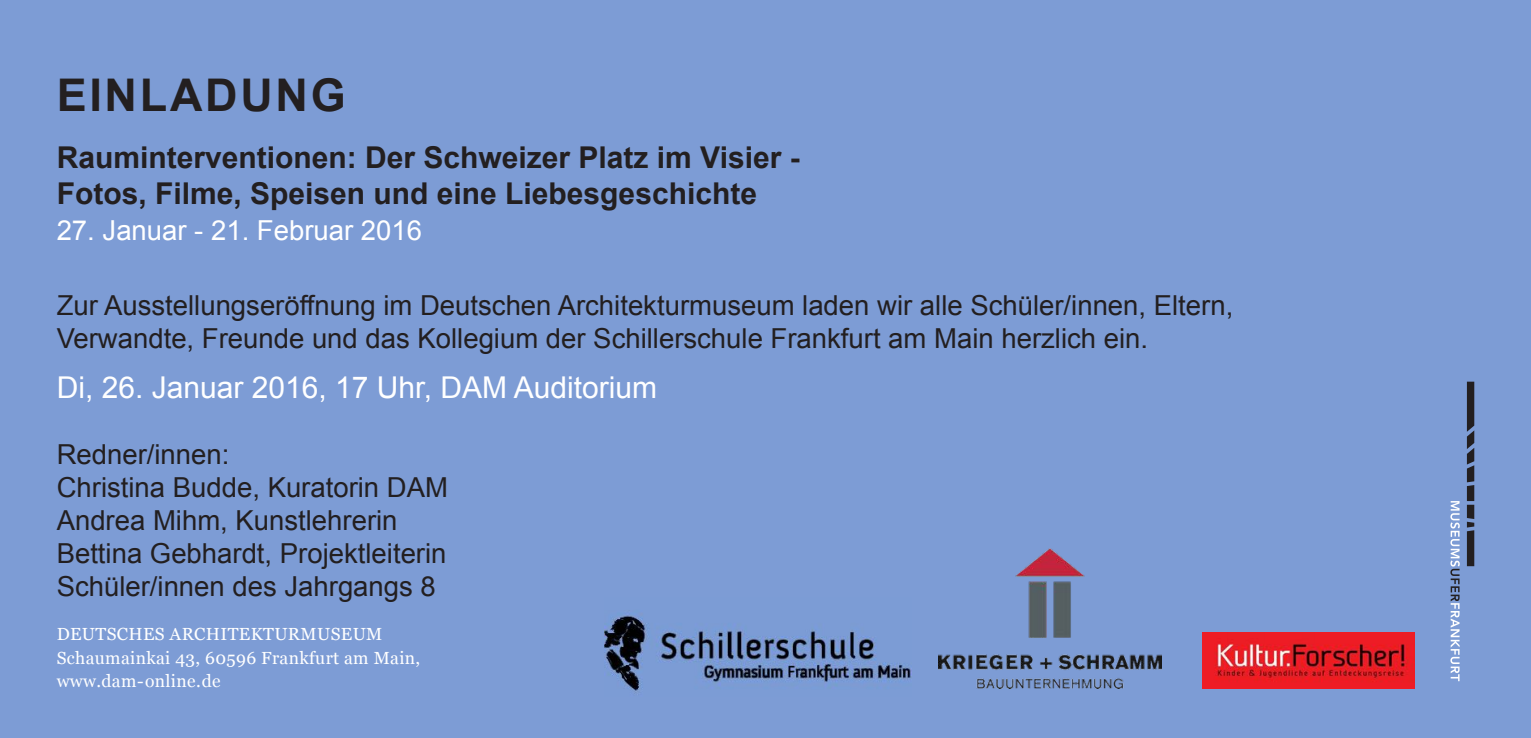
<style>
.page{position:relative;width:1531px;height:738px;background:#fff}
.page>*{position:absolute;margin:0;border:0;box-sizing:border-box;transform-origin:0 0}
.t1{font:700 45px "Arial";letter-spacing:.06em;color:#231f20}
.t2{font:700 30px/36px "Arial";color:#231f20}
.t3{font:30px "Arial";color:#fff}
.t4{font:27.5px/33px "Arial";color:#231f20}
.t5{font:27.5px "Arial";color:#fff}
.t6{font:17.5px/23.8px "Georgia";letter-spacing:.02em;color:#fff}
</style>
<div class="page">
<div style="left:0;top:0;width:1531px;height:737px;background:#7d9cd5"></div>
<svg style="left:1467px;top:381px;width:7px;height:184px"></svg>
<svg style="left:1450px;top:501px;width:9px;height:179px"></svg>
<img style="left:604px;top:615px;width:307px;height:78px">
<img style="left:1203px;top:632px;width:212px;height:56px">
<img style="left:938px;top:548px;width:224px;height:140px">
<h1 class="t1" style="left:57px;top:70px;width:291px">EINLADUNG</h1>
<p class="t2" style="left:57px;top:139px;width:745px">Rauminterventionen: Der Schweizer Platz im Visier -<br>Fotos, Filme, Speisen und eine Liebesgeschichte</p>
<p class="t5" style="left:57px;top:214px;width:367px">27. Januar - 21. Februar 2016</p>
<p class="t4" style="left:57px;top:288px;width:1178px">Zur Ausstellungseröffnung im Deutschen Architekturmuseum laden wir alle Schüler/innen, Eltern,<br>Verwandte, Freunde und das Kollegium der Schillerschule Frankfurt am Main herzlich ein.</p>
<p class="t3" style="left:57px;top:370px;width:602px">Di, 26. Januar 2016, 17 Uhr, DAM Auditorium</p>
<p class="t4" style="left:57px;top:437px;width:393px">Redner/innen:<br>Christina Budde, Kuratorin DAM<br>Andrea Mihm, Kunstlehrerin<br>Bettina Gebhardt, Projektleiterin<br>Schüler/innen des Jahrgangs 8</p>
<p class="t6" style="left:57px;top:621px;width:365px">DEUTSCHES ARCHITEKTURMUSEUM<br>Schaumainkai 43, 60596 Frankfurt am Main, www.dam-online.de</p>
</div>
